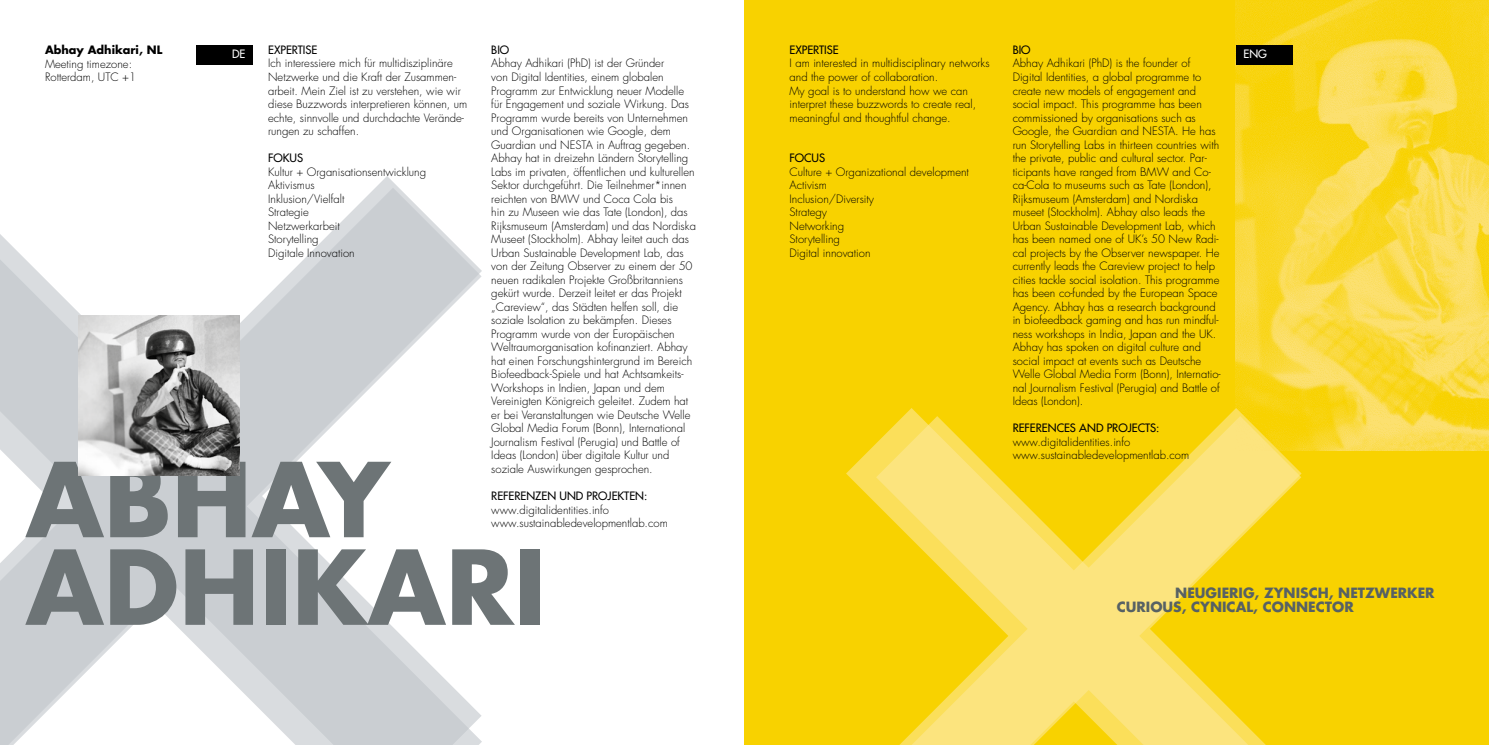
<style>
.page{position:relative;width:1489px;height:745px;background:#fff}
.page>*{position:absolute;margin:0;border:0;box-sizing:border-box;transform-origin:0 0}
.t1{font:700 100px/87.5px "Futura";color:#6d7476}
.t2{font:700 13.75px/13.9px "Futura";color:#576164}
.t3{font:300 11.25px/13.5px "Futura";color:#000}
.t4{font:11.25px "Futura";color:#000}
.t5{font:700 11.25px "Futura";color:#000}
.t6{font:11.25px "Futura";color:#fff}
</style>
<div class="page">
<div style="left:744px;top:0;width:744px;height:744px;background:#f8d200"></div>
<svg style="left:846px;top:408px;width:455px;height:336px"></svg>
<img style="left:1235px;top:0;width:253px;height:450px">
<svg style="left:0;top:176px;width:482px;height:568px"></svg>
<img style="left:79px;top:315px;width:160px;height:160px">
<div style="left:196px;top:45px;width:57px;height:19px;background:#000"></div>
<div style="left:1235px;top:45px;width:57px;height:19px;background:#000"></div>
<p class="t5" style="left:45px;top:42px;width:119px">Abhay Adhikari, NL</p>
<p class="t3" style="left:45px;top:57px;width:93px">Meeting timezone:<br>Rotterdam, UTC +1</p>
<p class="t4" style="left:491px;top:42px;width:19px">BIO</p>
<p class="t3" style="left:491px;top:57px;width:206px">Abhay Adhikari (PhD) ist der Gründer<br>von Digital Identities, einem globalen Programm zur Entwicklung neuer Modelle für Engagement und soziale Wirkung. Das Programm wurde bereits von Unternehmen und Organisationen wie Google, dem Guardian und NESTA in Auftrag gegeben.<br>Abhay hat in dreizehn Ländern Storytelling Labs im privaten, öffentlichen und kulturellen Sektor durchgeführt. Die Teilnehmer*innen reichten von BMW und Coca Cola bis<br>hin zu Museen wie das Tate (London), das Rijksmuseum (Amsterdam) und das Nordiska Museet (Stockholm). Abhay leitet auch das Urban Sustainable Development Lab, das von der Zeitung Observer zu einem der 50 neuen radikalen Projekte Großbritanniens gekürt wurde. Derzeit leitet er das Projekt „Careview“, das Städten helfen soll, die soziale Isolation zu bekämpfen. Dieses Programm wurde von der Europäischen Weltraumorganisation kofinanziert. Abhay hat einen Forschungshintergrund im Bereich Biofeedback-Spiele und hat Achtsamkeits-Workshops in Indien, Japan und dem Vereinigten Königreich geleitet. Zudem hat er bei Veranstaltungen wie Deutsche Welle Global Media Forum (Bonn), International Journalism Festival (Perugia) und Battle of Ideas (London) über digitale Kultur und soziale Auswirkungen gesprochen.</p>
<p class="t4" style="left:491px;top:488px;width:157px">REFERENZEN UND PROJEKTEN:</p>
<p class="t3" style="left:491px;top:502px;width:178px">www.digitalidentities.info www.sustainabledevelopmentlab.com</p>
<p class="t4" style="left:268px;top:42px;width:51px">EXPERTISE</p>
<p class="t3" style="left:268px;top:57px;width:201px">Ich interessiere mich für multidisziplinäre Netzwerke und die Kraft der Zusammen&shy;arbeit. Mein Ziel ist zu verstehen, wie wir diese Buzzwords interpretieren können, um echte, sinnvolle und durchdachte Verände&shy;rungen zu schaffen.</p>
<p class="t4" style="left:268px;top:150px;width:36px">FOKUS</p>
<p class="t3" style="left:268px;top:165px;width:159px">Kultur + Organisationsentwicklung<br>Aktivismus<br>Inklusion/Vielfalt<br>Strategie<br>Netzwerkarbeit<br>Storytelling<br>Digitale Innovation</p>
<p class="t6" style="left:232px;top:47px;width:15px">DE</p>
<h1 class="t1" style="left:26px;top:453px;width:522px">ABHAY<br>ADHIKARI</h1>
<p class="t4" style="left:789px;top:42px;width:51px">EXPERTISE</p>
<p class="t3" style="left:789px;top:57px;width:202px">I am interested in multidisciplinary networks and the power of collaboration.<br>My goal is to understand how we can interpret these buzzwords to create real, meaningful and thoughtful change.</p>
<p class="t4" style="left:789px;top:150px;width:37px">FOCUS</p>
<p class="t3" style="left:789px;top:165px;width:181px">Culture + Organizational development<br>Activism<br>Inclusion/Diversity<br>Strategy<br>Networking<br>Storytelling<br>Digital innovation</p>
<p class="t4" style="left:1012px;top:42px;width:19px">BIO</p>
<p class="t3" style="left:1012px;top:57px;width:209px">Abhay Adhikari (PhD) is the founder of Digital Identities, a global programme to create new models of engagement and social impact. This programme has been commissioned by organisations such as Google, the Guardian and NESTA. He has run Storytelling Labs in thirteen countries with the private, public and cultural sector. Par&shy;ticipants have ranged from BMW and Co&shy;ca-Cola to museums such as Tate (London), Rijksmuseum (Amsterdam) and Nordiska museet (Stockholm). Abhay also leads the Urban Sustainable Development Lab, which has been named one of UK’s 50 New Radi&shy;cal projects by the Observer newspaper. He currently leads the Careview project to help cities tackle social isolation. This programme has been co-funded by the European Space Agency. Abhay has a research background in biofeedback gaming and has run mindful&shy;ness workshops in India, Japan and the UK.<br>Abhay has spoken on digital culture and social impact at events such as Deutsche Welle Global Media Form (Bonn), Internatio&shy;nal Journalism Festival (Perugia) and Battle of Ideas (London).</p>
<p class="t4" style="left:1012px;top:420px;width:148px">REFERENCES AND PROJECTS:</p>
<p class="t3" style="left:1012px;top:435px;width:178px">www.digitalidentities.info www.sustainabledevelopmentlab.com</p>
<p class="t6" style="left:1243px;top:47px;width:25px">ENG</p>
<p class="t2" style="left:1116px;top:585px;width:319px;text-indent:58px">NEUGIERIG, ZYNISCH, NETZWERKER<br>CURIOUS, CYNICAL, CONNECTOR</p>
</div>
